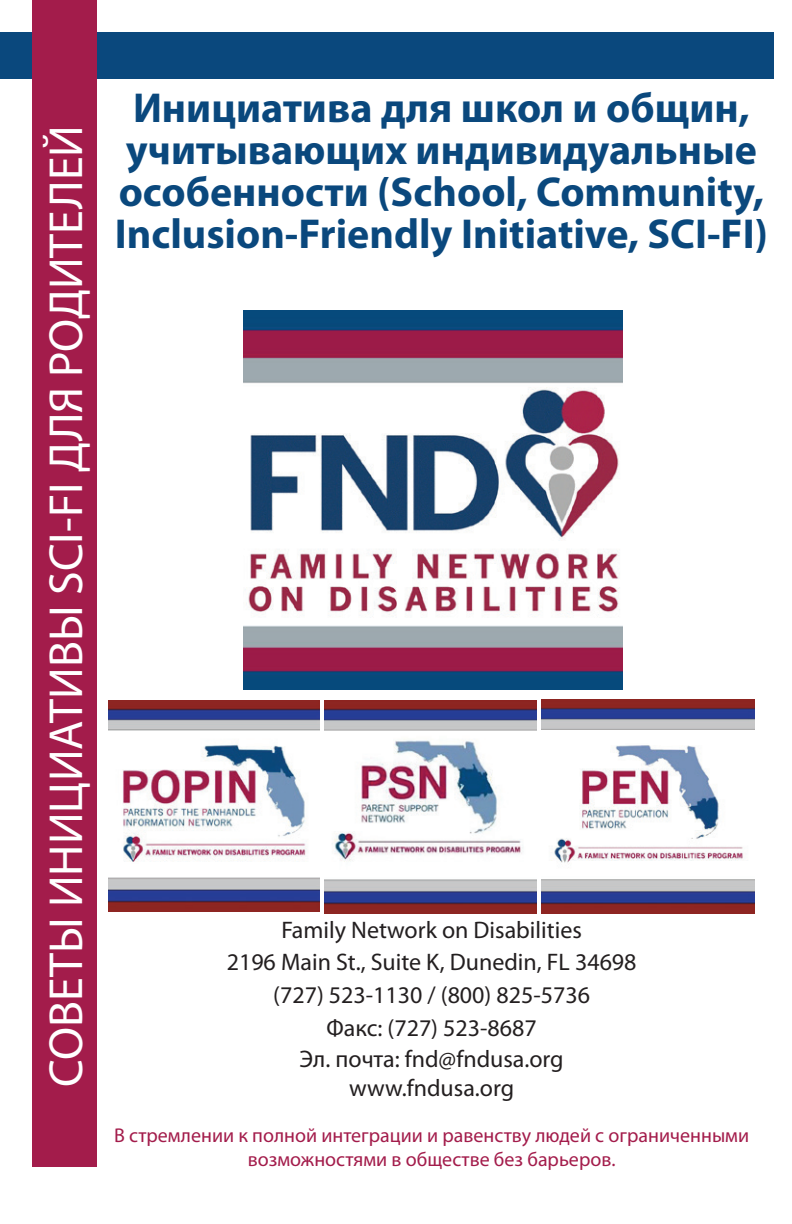
<style>
.page{position:relative;width:792px;height:1224px;background:#fff}
.page>*{position:absolute;margin:0;border:0;box-sizing:border-box;transform-origin:0 0}
.t1{font:48px "Myriad Pro";color:#fff}
.t2{font:700 42px/42px "Myriad Pro";color:#0a487d;text-align:center}
.t3{font:24px/31.6px "Myriad Pro";color:#231f20;text-align:center}
.t4{font:20px/24px "Myriad Pro";color:#a31c4b;text-align:center}
</style>
<div class="page">
<div style="left:0;top:33px;width:774px;height:46px;background:#0a487d"></div>
<div style="left:32px;top:0;width:64px;height:1167px;background:#a31c4b"></div>
<img style="left:109px;top:701px;width:210px;height:210px">
<img style="left:324px;top:701px;width:212px;height:212px">
<img style="left:541px;top:700px;width:214px;height:213px">
<img style="left:244px;top:310px;width:378px;height:379px">
<h1 class="t1" style="left:37px;top:1087px;width:963px;rotate:-90deg">СОВЕТЫ ИНИЦИАТИВЫ SCI-FI ДЛЯ РОДИТЕЛЕЙ</h1>
<h2 class="t2" style="left:115px;top:86px;width:655px">Инициатива для школ и общин, учитывающих индивидуальные особенности (School, Community, Inclusion-Friendly Initiative, SCI-FI)</h2>
<p class="t3" style="left:227px;top:913px;width:411px">Family Network on Disabilities<br>2196 Main St., Suite K, Dunedin, FL 34698 (727) 523-1130 / (800) 825-5736<br>Факс: (727) 523-8687<br>Эл. почта: fnd@fndusa.org www.fndusa.org</p>
<p class="t4" style="left:114px;top:1123px;width:637px">В стремлении к полной интеграции и равенству людей с ограниченными возможностями в обществе без барьеров.</p>
</div>
